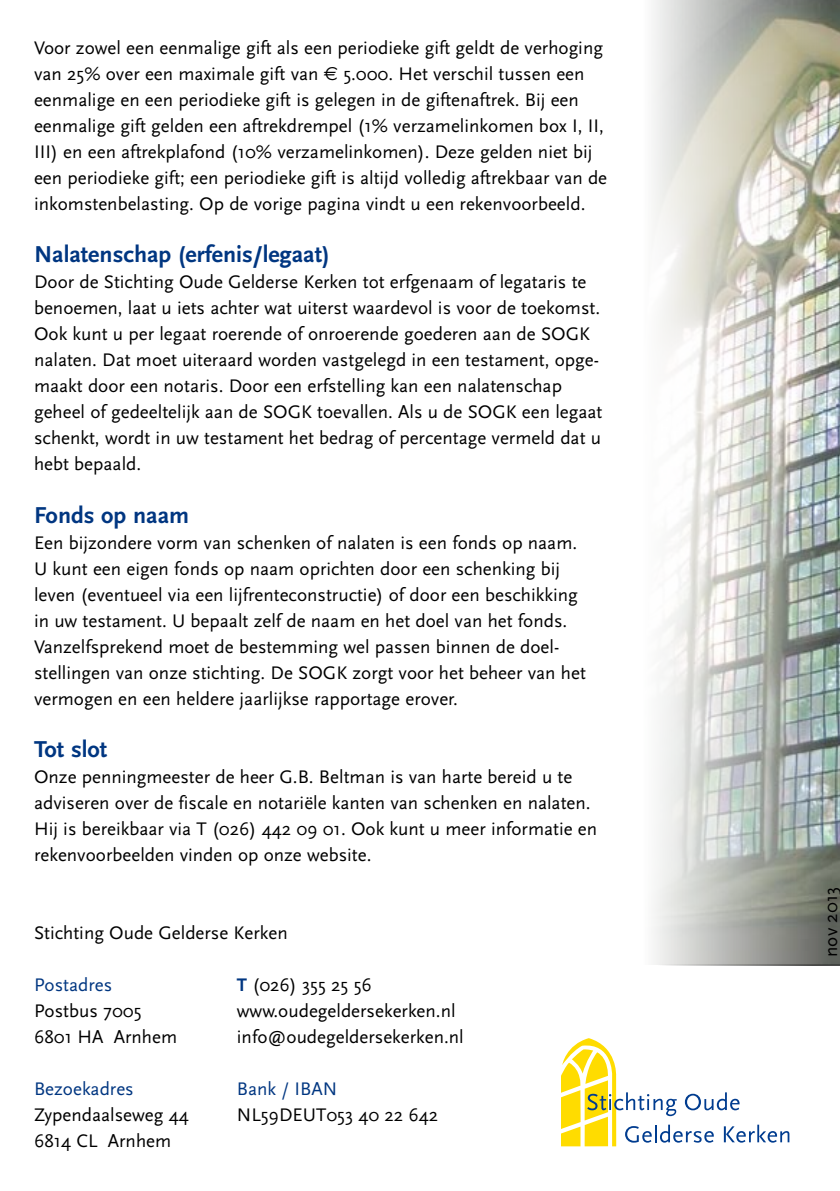
<style>
.page{position:relative;width:840px;height:1191px;background:#fff}
.page>*{position:absolute;margin:0;border:0;box-sizing:border-box;transform-origin:0 0}
.t1{font:700 24px "Scala Sans";color:#003681}
.t2{font:19px/26px "Scala Sans";color:#000}
.t3{font:19px "Scala Sans";color:#003681}
.s1{font-family:"Euro Sans"}
.s2{font-weight:700;color:#003681}
</style>
<div class="page">
<img style="left:653px;top:0;width:186px;height:964px">
<svg style="left:561px;top:1038px;width:228px;height:108px"></svg>
<hr style="left:642px;top:964px;width:197px;height:1px;background:#000">
<p class="t2" style="left:34px;top:36px;width:574px">Voor zowel een eenmalige gift als een periodieke gift geldt de verhoging van 25% over een maximale gift van <span class="s1">E</span> 5.000. Het verschil tussen een eenmalige en een periodieke gift is gelegen in de giftenaftrek. Bij een eenmalige gift gelden een aftrekdrempel (1% verzamelinkomen box I, II, III) en een aftrekplafond (10% verzamelinkomen). Deze gelden niet bij een periodieke gift; een periodieke gift is altijd volledig aftrekbaar van de inkomstenbelasting. Op de vorige pagina vindt u een rekenvoorbeeld.</p>
<p class="t1" style="left:34px;top:242px;width:297px">Nalatenschap (erfenis/legaat)</p>
<p class="t2" style="left:34px;top:270px;width:569px">Door de Stichting Oude Gelderse Kerken tot erfgenaam of legataris te benoemen, laat u iets achter wat uiterst waardevol is voor de toekomst.<br>Ook kunt u per legaat roerende of onroerende goederen aan de SOGK nalaten. Dat moet uiteraard worden vastgelegd in een testament, opge&shy;maakt door een notaris. Door een erfstelling kan een nalatenschap geheel of gedeeltelijk aan de SOGK toevallen. Als u de SOGK een legaat schenkt, wordt in uw testament het bedrag of percentage vermeld dat u hebt bepaald.</p>
<p class="t1" style="left:34px;top:502px;width:156px">Fonds op naam</p>
<p class="t2" style="left:34px;top:530px;width:553px">Een bijzondere vorm van schenken of nalaten is een fonds op naam.<br>U kunt een eigen fonds op naam oprichten door een schenking bij leven (eventueel via een lijfrenteconstructie) of door een beschikking in uw testament. U bepaalt zelf de naam en het doel van het fonds.<br>Vanzelfsprekend moet de bestemming wel passen binnen de doel&shy;stellingen van onze stichting. De SOGK zorgt voor het beheer van het vermogen en een heldere jaarlijkse rapportage erover.</p>
<p class="t1" style="left:34px;top:736px;width:75px">Tot slot</p>
<p class="t2" style="left:34px;top:764px;width:564px">Onze penningmeester de heer G.B. Beltman is van harte bereid u te adviseren over de fiscale en notariële kanten van schenken en nalaten.<br>Hij is bereikbaar via T (026) 442 09 01. Ook kunt u meer informatie en rekenvoorbeelden vinden op onze website.</p>
<p class="t2" style="left:34px;top:920px;width:255px">Stichting Oude Gelderse Kerken</p>
<p class="t3" style="left:34px;top:974px;width:80px">Postadres</p>
<p class="t2" style="left:34px;top:997px;width:144px">Postbus 7005<br>6801 HA Arnhem</p>
<p class="t3" style="left:34px;top:1078px;width:101px">Bezoekadres</p>
<p class="t2" style="left:34px;top:1101px;width:156px">Zypendaalseweg 44<br>6814 CL Arnhem</p>
<p class="t2" style="left:237px;top:971px;width:228px"><span class="s2">T</span> (026) 355 25 56 www.oudegeldersekerken.nl info@oudegeldersekerken.nl</p>
<p class="t3" style="left:237px;top:1078px;width:102px">Bank / IBAN</p>
<p class="t2" style="left:237px;top:1101px;width:203px">NL59DEUT053 40 22 642</p>
<p class="t2" style="left:817px;top:957px;width:71px;rotate:-90deg">nov 2013</p>
</div>
